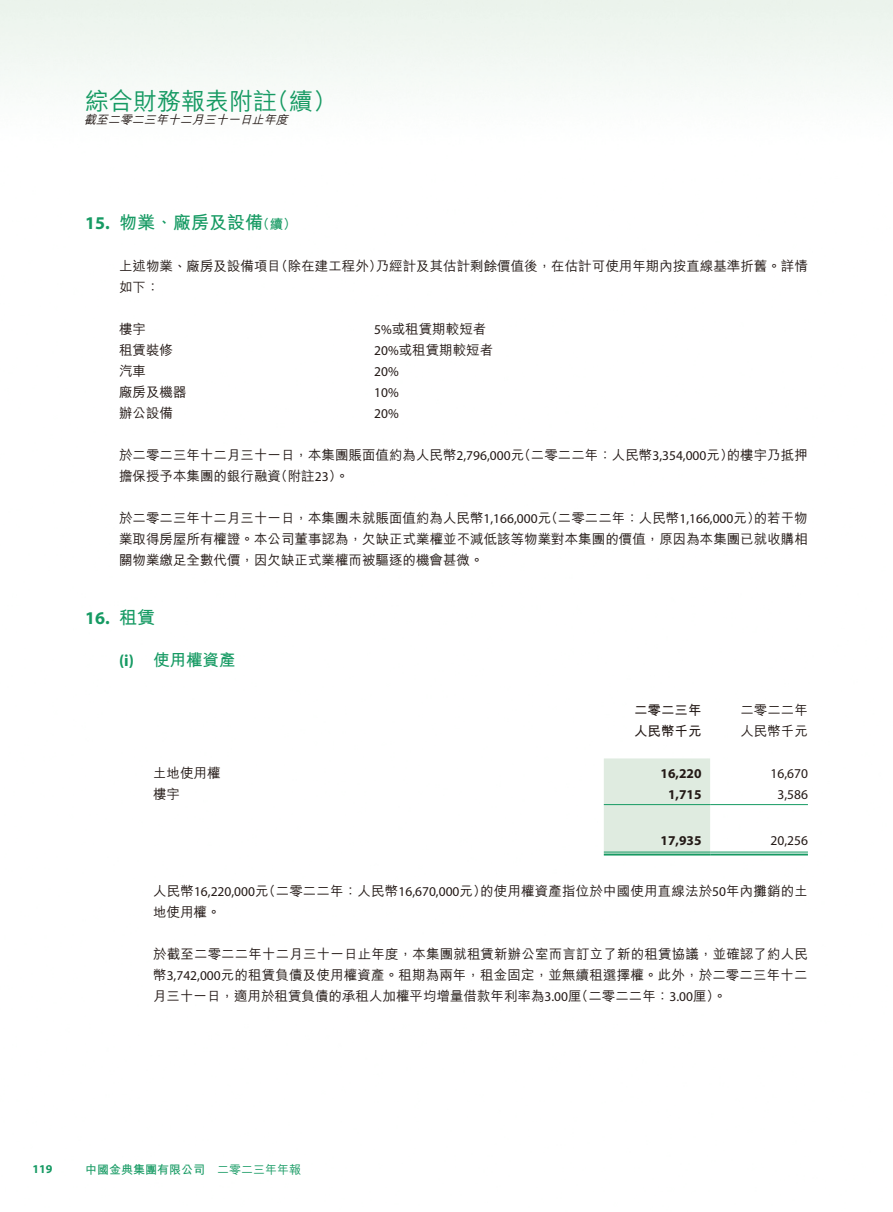
<style>
.page{position:relative;width:893px;height:1212px;background:#fff}
.page>*{position:absolute;margin:0;border:0;box-sizing:border-box;transform-origin:0 0}
.t1{font:500 24px "M Hei HK";color:#169a63}
.t2{font:700 18px "M Hei HK";color:#169a63}
.t3{font:700 18px "Myriad Pro";color:#169a63}
.t4{font:700 16.5px "M Hei HK";color:#169a63}
.t5{font:700 16.5px "Myriad Pro";color:#169a63}
.t6{font:500 13.5px/21px "M Hei HK";color:#231916}
.t7{font:13.5px "Myriad Pro";color:#231916}
.t8{font:700 13.5px "Myriad Pro";color:#231916}
.t9{font:700 13.5px "M Hei HK";color:#231916}
.t10{font:700 13.5px "M Hei HK";color:#169a63}
.t11{font:italic 500 12px "M Hei HK";color:#231916}
.t12{font:700 12px "M Hei HK";color:#169a63}
.t13{font:500 12px "M Hei HK";color:#169a63}
.t14{font:700 12px "Myriad Pro";color:#169a63}
.s1{font-family:"Myriad Pro";font-weight:400}
.s2{font-family:"M Hei HK";font-weight:500}
</style>
<div class="page">
<div style="left:604px;top:758px;width:106px;height:96px;background:#dfebe0"></div>
<hr style="left:604px;top:804px;width:106px;height:1px;background:#169a63">
<hr style="left:710px;top:804px;width:98px;height:1px;background:#169a63">
<hr style="left:604px;top:852px;width:106px;height:1px;background:#169a63">
<hr style="left:604px;top:854px;width:106px;height:1px;background:#169a63">
<hr style="left:710px;top:852px;width:98px;height:1px;background:#169a63">
<hr style="left:710px;top:854px;width:98px;height:1px;background:#169a63">
<h1 class="t1" style="left:85px;top:83px;width:193px">綜合財務報表附註</h1>
<h1 class="t1" style="left:265px;top:83px;width:73px">（續(</h1>
<p class="t11" style="left:84px;top:111px;width:210px">截至二零二三年十二月三十一日止年度</p>
<h2 class="t3" style="left:85px;top:211px;width:26px">15.</h2>
<h2 class="t2" style="left:119px;top:209px;width:145px">物業、廠房及設備</h2>
<p class="t10" style="left:256px;top:214px;width:42px">（續(</p>
<p class="t6" style="left:274px;top:255px;width:110px">（除在建工程外）</p>
<p class="t6" style="left:119px;top:255px;width:164px">上述物業、廠房及設備項目如下：</p>
<p class="t6" style="left:376px;top:255px;width:434px">乃經計及其估計剩餘價值後，在估計可使用年期內按直線基準折舊。詳情</p>
<p class="t6" style="left:119px;top:318px;width:28px">樓宇</p>
<p class="t6" style="left:374px;top:318px;width:114px"><span class="s1">5%</span>或租賃期較短者</p>
<p class="t6" style="left:119px;top:339px;width:55px">租賃裝修</p>
<p class="t6" style="left:374px;top:339px;width:121px"><span class="s1">20%</span>或租賃期較短者</p>
<p class="t6" style="left:119px;top:360px;width:28px">汽車</p>
<p class="t7" style="left:374px;top:363px;width:26px">20%</p>
<p class="t6" style="left:119px;top:381px;width:69px">廠房及機器</p>
<p class="t7" style="left:374px;top:384px;width:26px">10%</p>
<p class="t6" style="left:119px;top:402px;width:55px">辦公設備</p>
<p class="t7" style="left:374px;top:405px;width:26px">20%</p>
<p class="t6" style="left:274px;top:444px;width:461px;text-indent:-155px">於二零二三年十二月三十一日，本集團賬面值約為人民幣<span class="s1">2,796,000</span> （元二零二二年：人民幣<span class="s1">3,354,000</span>元）（附註<span class="s1">23</span> 。(</p>
<p class="t6" style="left:727px;top:444px;width:83px">的樓宇乃抵押</p>
<p class="t6" style="left:119px;top:465px;width:163px">擔保授予本集團的銀行融資</p>
<p class="t6" style="left:119px;top:507px;width:690px">於二零二三年十二月三十一日，本集團未就賬面值約為人民幣<span class="s1">1,166,000</span> （元二零二二年：人民幣<span class="s1">1,166,000</span>元）<br>業取得房屋所有權證。本公司董事認為，欠缺正式業權並不減低該等物業對本集團的價值，原因為本集團已就收購相關物業繳足全數代價，因欠缺正式業權而被驅逐的機會甚微。</p>
<p class="t6" style="left:754px;top:507px;width:56px">的若干物</p>
<h2 class="t3" style="left:85px;top:606px;width:26px">16.</h2>
<h2 class="t2" style="left:119px;top:604px;width:37px">租賃</h2>
<p class="t5" style="left:119px;top:650px;width:16px">) i(</p>
<p class="t4" style="left:153px;top:648px;width:84px">使用權資產</p>
<p class="t6" style="left:153px;top:761px;width:69px">土地使用權</p>
<p class="t6" style="left:153px;top:782px;width:28px">樓宇</p>
<p class="t9" style="left:634px;top:700px;width:69px">二零二三年</p>
<p class="t6" style="left:740px;top:698px;width:69px">二零二二年</p>
<p class="t9" style="left:634px;top:721px;width:69px">人民幣千元</p>
<p class="t6" style="left:740px;top:719px;width:69px">人民幣千元</p>
<p class="t8" style="left:661px;top:764px;width:42px">16,220</p>
<p class="t7" style="left:770px;top:765px;width:39px">16,670</p>
<p class="t8" style="left:668px;top:785px;width:35px">1,715</p>
<p class="t7" style="left:777px;top:786px;width:32px">3,586</p>
<p class="t8" style="left:661px;top:832px;width:42px">17,935</p>
<p class="t6" style="left:480px;top:879px;width:329px">的使用權資產指位於中國使用直線法於<span class="s1">50</span>年內攤銷的土</p>
<p class="t7" style="left:770px;top:832px;width:39px">20,256</p>
<p class="t7" style="left:153px;top:883px;width:335px"><span class="s2">人民幣</span>16,220,000 <span class="s2">（元二零二二年：人民幣</span>16,670,000<span class="s2">元）</span></p>
<p class="t6" style="left:153px;top:900px;width:69px">地使用權。</p>
<p class="t6" style="left:153px;top:942px;width:656px;text-align:justify">於截至二零二二年十二月三十一日止年度，本集團就租賃新辦公室而言訂立了新的租賃協議，並確認了約人民幣<span class="s1">3,742,000</span>元的租賃負債及使用權資產。租期為兩年，租金固定，並無續租選擇權。此外，於二零二三年十二月三十一日，適用於租賃負債的承租人加權平均增量借款年利率為<span class="s1">3.00</span> （厘二零二二年：<span class="s1">3.00</span>厘。(</p>
<p class="t14" style="left:33px;top:1161px;width:21px">119</p>
<p class="t12" style="left:85px;top:1161px;width:121px">中國金典集團有限公司</p>
<p class="t13" style="left:217px;top:1161px;width:85px">二零二三年年報</p>
</div>
